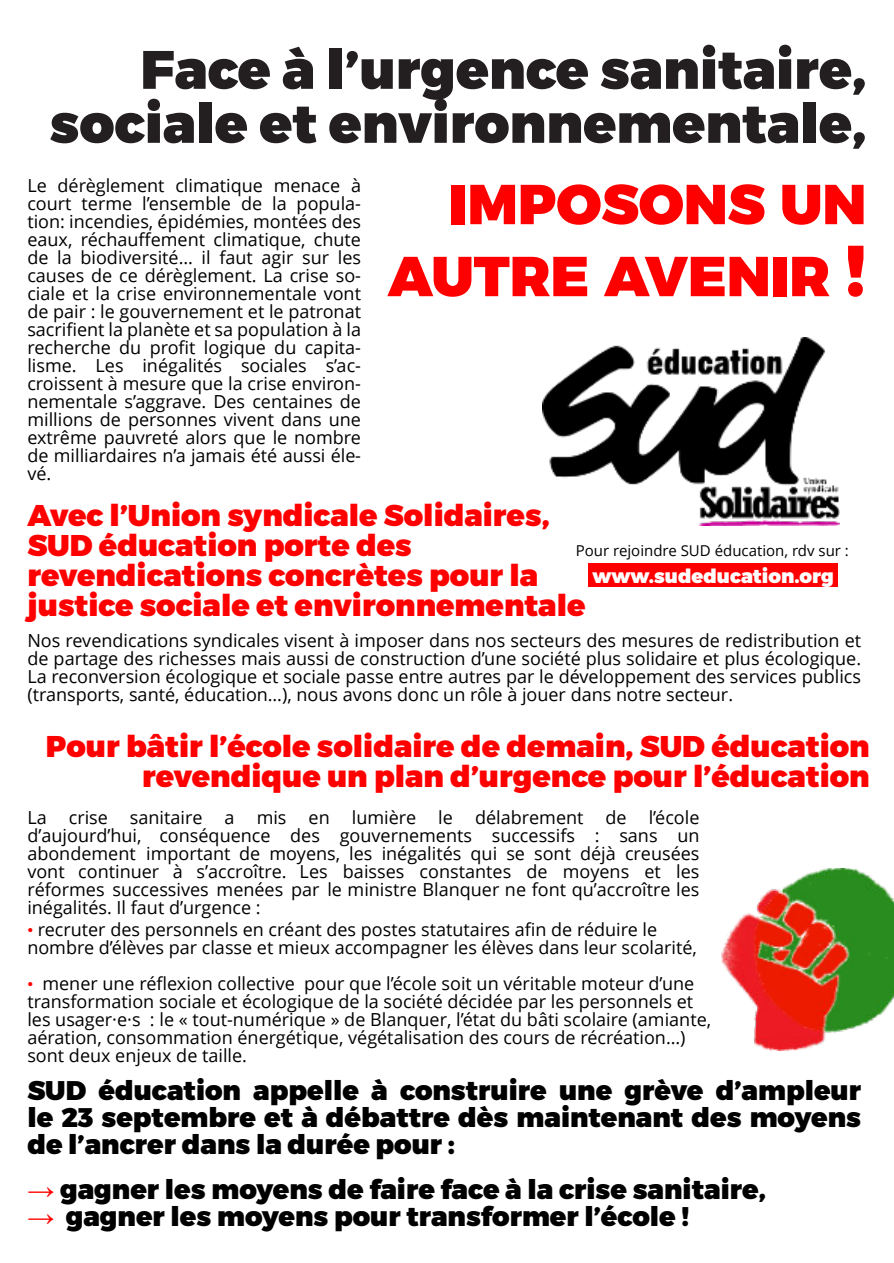
<style>
.page{position:relative;width:894px;height:1263px;background:#fff}
.page>*{position:absolute;margin:0;border:0;box-sizing:border-box;transform-origin:0 0}
.t1{font:900 56.25px/72px "Montserrat";color:#f00;text-align:right}
.t2{font:900 54px/54px "Montserrat";color:#231f20;text-align:right}
.t3{font:900 30px/30px "Montserrat";color:#f00}
.t4{font:900 27px/27px "Montserrat";color:#000;text-align:justify}
.t5{font:900 19.5px "Montserrat";color:#fff}
.t6{font:18px/18px "Open Sans";color:#000;text-align:justify}
.t7{font:15px "Open Sans";color:#000}
.s1{font-size:72px}
.s2{font-family:"Arial";font-size:16.5px;color:#f00}
.s3{font-family:"Arial";color:#f00}
</style>
<div class="page">
<img style="left:542px;top:337px;width:297px;height:188px">
<div style="left:588px;top:563px;width:249px;height:24px;background:#f00"></div>
<img style="left:721px;top:869px;width:172px;height:182px">
<h2 class="t2" style="left:50px;top:42px;width:817px">Face à l’urgence sanitaire, sociale et environnementale,</h2>
<p class="t6" style="left:27px;top:178px;width:335px">Le dérèglement climatique menace à court terme l’ensemble de la popula&shy;tion: incendies, épidémies, montées des eaux, réchauffement climatique, chute de la biodiversité… il faut agir sur les causes de ce dérèglement. La crise so&shy;ciale et la crise environnementale vont de pair : le gouvernement et le patronat sacrifient la planète et sa population à la recherche du profit logique du capita&shy;lisme. Les inégalités sociales s’ac&shy;croissent à mesure que la crise environ&shy;nementale s’aggrave. Des centaines de millions de personnes vivent dans une extrême pauvreté alors que le nombre de milliardaires n’a jamais été aussi éle&shy;vé.</p>
<h1 class="t1" style="left:388px;top:168px;width:480px">IMPOSONS UN<br>AUTRE AVENIR <span class="s1">!</span></h1>
<h3 class="t3" style="left:27px;top:500px;width:559px">Avec l’Union syndicale Solidaires, SUD éducation porte des revendications concrètes pour la justice sociale et environnementale</h3>
<p class="t7" style="left:575px;top:544px;width:274px">Pour rejoindre SUD éducation, rdv sur :</p>
<p class="t5" style="left:592px;top:564px;width:243px">www.sudeducation.org</p>
<p class="t6" style="left:27px;top:634px;width:835px">Nos revendications syndicales visent à imposer dans nos secteurs des mesures de redistribution et de partage des richesses mais aussi de construction d’une société plus solidaire et plus écologique.<br>La reconversion écologique et sociale passe entre autres par le développement des services publics (transports, santé, éducation…), nous avons donc un rôle à jouer dans notre secteur.</p>
<h3 class="t3" style="left:46px;top:731px;width:825px;text-align:right">Pour bâtir l’école solidaire de demain, SUD éducation revendique un plan d’urgence pour l’éducation</h3>
<p class="t6" style="left:27px;top:810px;width:673px">La crise sanitaire a mis en lumière le délabrement de l’école d’aujourd’hui, conséquence des gouvernements successifs : sans un abondement important de moyens, les inégalités qui se sont déjà creusées vont continuer à s’accroître. Les baisses constantes de moyens et les réformes successives menées par le ministre Blanquer ne font qu’accroître les inégalités. Il faut d’urgence :</p>
<p class="t6" style="left:27px;top:922px;width:671px"><span class="s2">•</span> recruter des personnels en créant des postes statutaires afin de réduire le nombre d’élèves par classe et mieux accompagner les élèves dans leur scolarité,</p>
<p class="t6" style="left:27px;top:976px;width:685px;text-align:left"><span class="s2">•</span> mener une réflexion collective pour que l’école soit un véritable moteur d’une transformation sociale et écologique de la société décidée par les personnels et les usager·e·s : le « tout-numérique » de Blanquer, l’état du bâti scolaire (amiante, aération, consommation énergétique, végétalisation des cours de récréation…) sont deux enjeux de taille.</p>
<h3 class="t4" style="left:27px;top:1077px;width:834px">SUD éducation appelle à construire une grève d’ampleur le 23 septembre et à débattre dès maintenant des moyens de l’ancrer dans la durée pour :</h3>
<h3 class="t4" style="left:27px;top:1176px;width:739px"><span class="s3">→</span> gagner les moyens de faire face à la crise sanitaire,</h3>
<h3 class="t4" style="left:27px;top:1203px;width:663px"><span class="s3">→</span> gagner les moyens pour transformer l’école !</h3>
</div>
